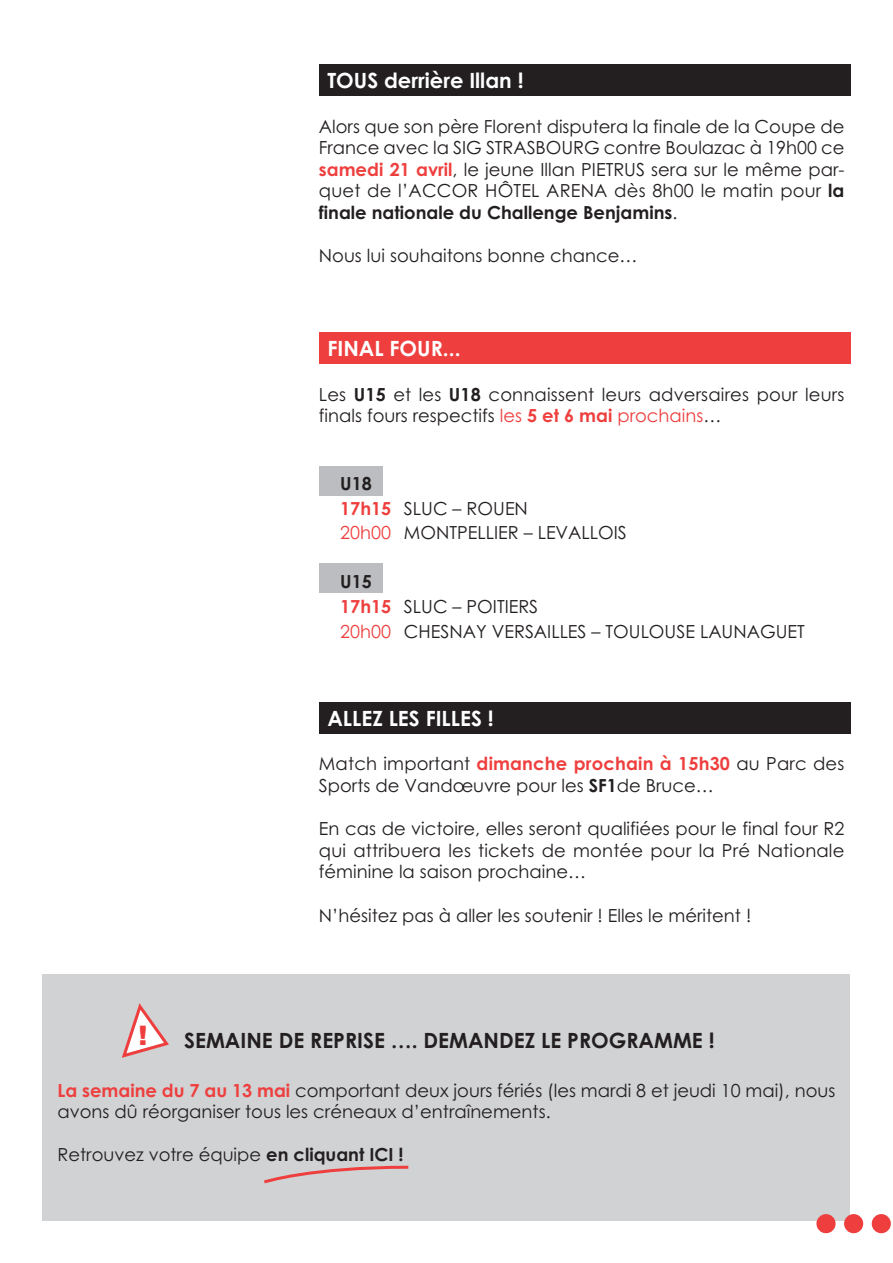
<style>
.page{position:relative;width:893px;height:1263px;background:#fff}
.page>*{position:absolute;margin:0;border:0;box-sizing:border-box;transform-origin:0 0}
.t1{font:900 27px "Arial";color:#ee3f3e}
.t2{font:700 21px "Century Gothic";color:#fff}
.t3{font:700 21px "Century Gothic";color:#231f20}
.t4{font:18px/21.6px "Century Gothic";color:#231f20}
.s1{font-weight:700;color:#ee3f3e}
.s2{font-weight:700}
.s3{color:#ee3f3e}
</style>
<div class="page">
<div style="left:319px;top:466px;width:64px;height:29px;background:#bcbdc0"></div>
<div style="left:319px;top:563px;width:64px;height:30px;background:#bcbdc0"></div>
<div style="left:43px;top:974px;width:807px;height:246px;background:#d1d2d4"></div>
<div style="left:816px;top:1214px;width:20px;height:19px;background:#ee3f3e;border-radius:50%"></div>
<div style="left:844px;top:1214px;width:19px;height:19px;background:#ee3f3e;border-radius:50%"></div>
<div style="left:872px;top:1214px;width:19px;height:19px;background:#ee3f3e;border-radius:50%"></div>
<div style="left:319px;top:64px;width:531px;height:32px;background:#231f20"></div>
<div style="left:319px;top:332px;width:531px;height:32px;background:#ee3f3e"></div>
<div style="left:319px;top:702px;width:531px;height:31px;background:#231f20"></div>
<svg style="left:122px;top:1003px;width:47px;height:55px"></svg>
<svg style="left:264px;top:1165px;width:145px;height:19px"></svg>
<p class="t2" style="left:327px;top:69px;width:198px">TOUS derrière Illan !</p>
<p class="t4" style="left:319px;top:116px;width:527px;text-align:justify">Alors que son père Florent disputera la finale de la Coupe de France avec la SIG STRASBOURG contre Boulazac à 19h00 ce <span class="s1">samedi 21 avril</span>, le jeune Illan PIETRUS sera sur le même par&shy;quet de l’ACCOR HÔTEL ARENA dès 8h00 le matin pour <span class="s2">la finale nationale du Challenge Benjamins</span>.</p>
<p class="t4" style="left:319px;top:245px;width:320px">Nous lui souhaitons bonne chance…</p>
<p class="t2" style="left:327px;top:336px;width:135px">FINAL FOUR...</p>
<p class="t4" style="left:319px;top:383px;width:527px">Les <span class="s2">U15</span> et les <span class="s2">U18</span> connaissent leurs adversaires pour leurs finals fours respectifs <span class="s3">les</span> <span class="s1">5 et 6 mai</span> <span class="s3">prochains</span>…</p>
<p class="t4" style="left:340px;top:471px;width:288px;line-height:24.6px"><span class="s2">U18<br></span><span class="s1">17h15</span> SLUC – ROUEN<br><span class="s3">20h00</span> MONTPELLIER – LEVALLOIS</p>
<p class="t4" style="left:340px;top:570px;width:466px;line-height:24.6px"><span class="s2">U15<br></span><span class="s1">17h15</span> SLUC – POITIERS<br><span class="s3">20h00</span> CHESNAY VERSAILLES – TOULOUSE LAUNAGUET</p>
<p class="t2" style="left:327px;top:706px;width:168px">ALLEZ LES FILLES !</p>
<p class="t4" style="left:319px;top:753px;width:527px">Match important <span class="s1">dimanche prochain à 15h30</span> au Parc des<br>Sports de Vandoeuvre pour les <span class="s2">SF1</span>de Bruce…</p>
<p class="t4" style="left:319px;top:818px;width:527px;text-align:justify">En cas de victoire, elles seront qualifiées pour le final four R2 qui attribuera les tickets de montée pour la Pré Nationale féminine la saison prochaine…</p>
<p class="t4" style="left:319px;top:905px;width:434px">N’hésitez pas à aller les soutenir ! Elles le méritent !</p>
<h1 class="t1" style="left:139px;top:1020px;width:10px">!</h1>
<p class="t3" style="left:184px;top:1029px;width:532px">SEMAINE DE REPRISE …. DEMANDEZ LE PROGRAMME !</p>
<p class="t4" style="left:58px;top:1079px;width:779px"><span class="s1">La semaine du 7 au 13 mai</span> comportant deux jours fériés (les mardi 8 et jeudi 10 mai), nous avons dû réorganiser tous les créneaux d’entraînements.</p>
<p class="t4" style="left:58px;top:1144px;width:348px">Retrouvez votre équipe <span class="s2">en cliquant ICI !</span></p>
</div>
